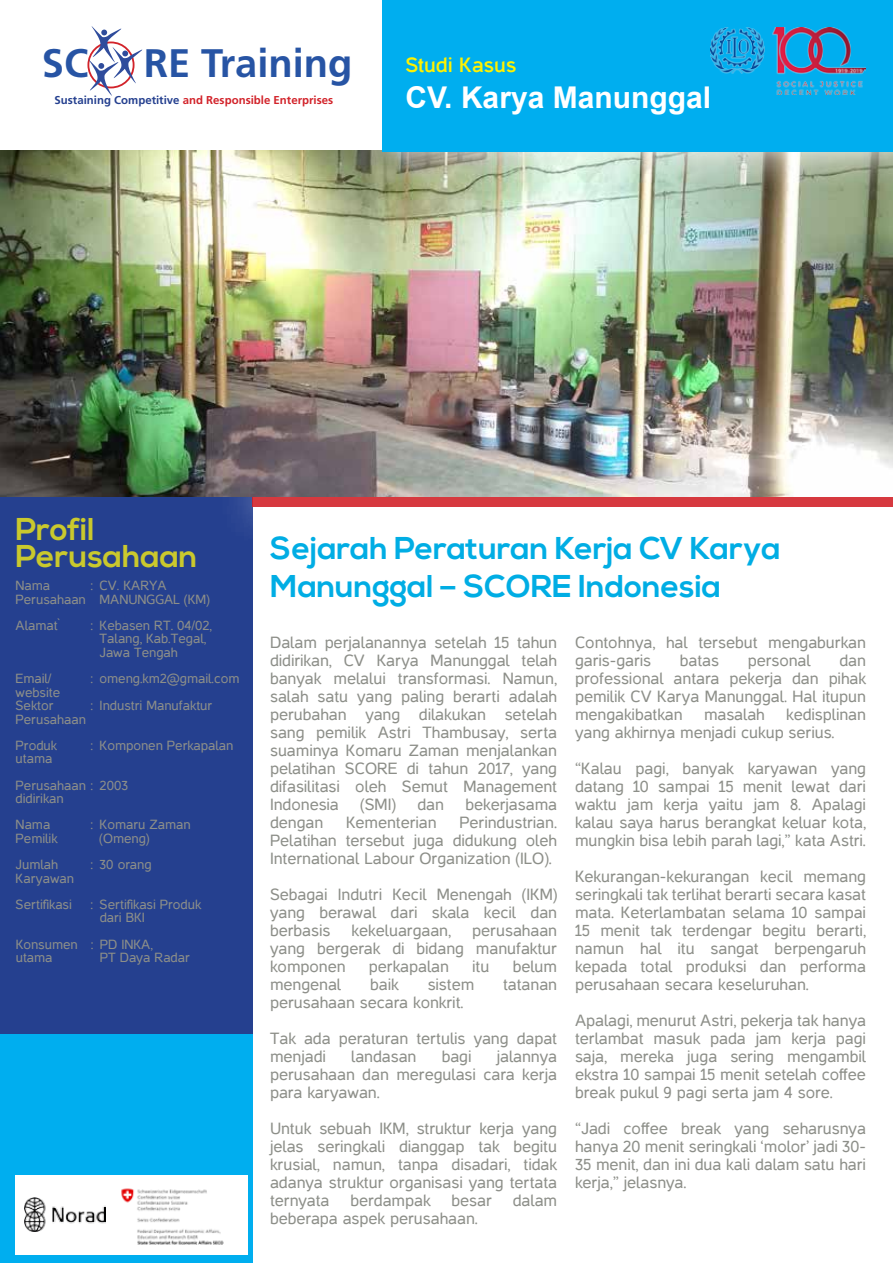
<style>
.page{position:relative;width:893px;height:1263px;background:#fff}
.page>*{position:absolute;margin:0;border:0;box-sizing:border-box;transform-origin:0 0}
.t1{font:700 39.75px "Frutiger";color:#2754a4}
.t2{font:700 31.5px/37.8px "Nexa";color:#00ade4}
.t3{font:700 31.5px/27px "Nexa";color:#cac92d}
.t4{font:700 30px "Arial";color:#fff}
.t5{font:700 21px "Casper";color:#fff200}
.t6{font:16.5px/18px "Casper";color:#8d8f89;text-align:justify}
.t7{font:13.5px/13.5px "Casper";color:#8d8f89}
.t8{font:700 11.4px "Frutiger";color:#d2232a}
.s1{color:#25408f}
</style>
<div class="page">
<div style="left:0;top:681px;width:252px;height:582px;background:#00aeef"></div>
<div style="left:0;top:496px;width:252px;height:538px;background:#25408f"></div>
<div style="left:215px;top:456px;width:678px;height:91px;background:#fff"></div>
<div style="left:252px;top:496px;width:641px;height:11px;background:#d6393f"></div>
<img style="left:0;top:151px;width:893px;height:345px">
<div style="left:16px;top:1175px;width:232px;height:79px;background:#fff"></div>
<img style="left:121px;top:1188px;width:103px;height:56px">
<img style="left:24px;top:1197px;width:82px;height:35px">
<svg style="left:343px;top:0;width:550px;height:192px"></svg>
<div style="left:383px;top:0;width:510px;height:152px;background:#00aeef"></div>
<svg style="left:89px;top:26px;width:54px;height:70px"></svg>
<img style="left:710px;top:27px;width:156px;height:67px">
<h1 class="t1" style="left:42px;top:40px;width:48px">SC</h1>
<h1 class="t1" style="left:144px;top:40px;width:210px">RE Training</h1>
<p class="t8" style="left:55px;top:94px;width:280px"><span class="s1">Sustaining Competitive</span> and Responsible Enterprises</p>
<p class="t5" style="left:405px;top:53px;width:112px">Studi Kasus</p>
<h3 class="t4" style="left:405px;top:76px;width:307px">CV. Karya Manunggal</h3>
<h2 class="t3" style="left:16px;top:517px;width:183px">Profil<br>Perusahaan</h2>
<p class="t7" style="left:16px;top:579px;width:196px;text-indent:75px">: CV. KARYA<br>Perusahaan MANUNGGAL (KM)</p>
<p class="t7" style="left:16px;top:618px;width:46px">Alamat`</p>
<p class="t7" style="left:100px;top:618px;width:114px;text-indent:-9px">: Kebasen RT. 04/02,<br>Talang, Kab.Tegal,<br>Jawa Tengah</p>
<p class="t7" style="left:16px;top:672px;width:38px">Email/</p>
<p class="t7" style="left:91px;top:672px;width:150px">: omeng.km2@gmail.com</p>
<p class="t7" style="left:16px;top:685px;width:46px">website<br>Sektor</p>
<p class="t7" style="left:16px;top:579px;width:36px">Nama</p>
<p class="t7" style="left:91px;top:699px;width:123px">: Industri Manufaktur</p>
<p class="t7" style="left:16px;top:706px;width:72px;line-height:26.2px">Perusahaan<br>Produk</p>
<p class="t7" style="left:91px;top:738px;width:144px">: Komponen Perkapalan</p>
<p class="t7" style="left:16px;top:745px;width:114px;line-height:26.2px">utama<br>Perusahaan : 2003</p>
<p class="t7" style="left:16px;top:785px;width:50px;line-height:26.2px">didirikan<br>Nama</p>
<p class="t7" style="left:91px;top:818px;width:101px">: Komaru Zaman</p>
<p class="t7" style="left:16px;top:831px;width:43px">Pemilik</p>
<p class="t7" style="left:100px;top:831px;width:51px">(Omeng)</p>
<p class="t7" style="left:16px;top:858px;width:44px">Jumlah</p>
<p class="t7" style="left:91px;top:858px;width:62px">: 30 orang</p>
<p class="t7" style="left:16px;top:865px;width:60px;line-height:26.2px">Karyawan<br>Sertifikasi</p>
<p class="t7" style="left:100px;top:897px;width:103px;text-indent:-9px">: Sertifikasi Produk dari BKI</p>
<p class="t7" style="left:16px;top:937px;width:139px">Konsumen : PD INKA, utama</p>
<p class="t7" style="left:100px;top:951px;width:92px">PT Daya Radar</p>
<h2 class="t2" style="left:270px;top:530px;width:512px">Sejarah Peraturan Kerja CV Karya<br>Manunggal – SCORE Indonesia</h2>
<p class="t6" style="left:270px;top:633px;width:288px">Dalam perjalanannya setelah 15 tahun didirikan, CV Karya Manunggal telah banyak melalui transformasi. Namun, salah satu yang paling berarti adalah perubahan yang dilakukan setelah sang pemilik Astri Thambusay, serta suaminya Komaru Zaman menjalankan pelatihan SCORE di tahun 2017, yang difasilitasi oleh Semut Management Indonesia</p>
<p class="t6" style="left:575px;top:633px;width:292px">Contohnya, hal tersebut mengaburkan garis-garis</p>
<p class="t6" style="left:575px;top:651px;width:292px;text-indent:264px">dan professional antara pekerja dan pihak pemilik CV Karya Manunggal. Hal itupun mengakibatkan</p>
<p class="t6" style="left:680px;top:651px;width:41px">batas</p>
<p class="t6" style="left:748px;top:651px;width:65px">personal</p>
<p class="t6" style="left:575px;top:705px;width:292px;text-indent:211px">kedisplinan yang akhirnya menjadi cukup serius.</p>
<p class="t6" style="left:575px;top:759px;width:292px">“Kalau pagi, banyak karyawan yang datang 10 sampai 15 menit lewat dari waktu jam kerja yaitu jam 8. Apalagi kalau saya harus berangkat keluar kota, mungkin bisa lebih parah lagi,” kata Astri.</p>
<p class="t6" style="left:575px;top:867px;width:292px">Kekurangan-kekurangan kecil memang seringkali tak terlihat berarti secara kasat mata. Keterlambatan selama 10 sampai 15 menit tak terdengar begitu berarti, namun hal itu sangat berpengaruh kepada total produksi dan performa perusahaan secara keseluruhan.</p>
<p class="t6" style="left:575px;top:1011px;width:292px">Apalagi, menurut Astri, pekerja tak hanya terlambat masuk pada jam kerja pagi saja, mereka juga sering mengambil ekstra 10 sampai 15 menit setelah coffee break pukul 9 pagi serta jam 4 sore.</p>
<p class="t6" style="left:575px;top:1119px;width:292px">“Jadi coffee break yang seharusnya hanya 20 menit seringkali ‘molor’ jadi 30- 35 menit, dan ini dua kali dalam satu hari kerja,” jelasnya.</p>
<p class="t6" style="left:704px;top:705px;width:62px">masalah</p>
<p class="t6" style="left:360px;top:795px;width:37px">(SMI)</p>
<p class="t6" style="left:417px;top:795px;width:28px">dan</p>
<p class="t6" style="left:465px;top:795px;width:93px">bekerjasama</p>
<p class="t6" style="left:270px;top:813px;width:288px;text-indent:189px">Perindustrian.<br>Pelatihan tersebut juga didukung oleh International Labour Organization (ILO).</p>
<p class="t6" style="left:270px;top:885px;width:288px">Sebagai Indutri Kecil Menengah (IKM) yang berawal dari skala kecil dan berbasis</p>
<p class="t6" style="left:270px;top:813px;width:55px">dengan</p>
<p class="t6" style="left:346px;top:813px;width:92px">Kementerian</p>
<p class="t6" style="left:270px;top:921px;width:288px;text-indent:202px">perusahaan yang bergerak di bidang manufaktur komponen</p>
<p class="t6" style="left:352px;top:921px;width:101px">kekeluargaan,</p>
<p class="t6" style="left:369px;top:957px;width:82px">perkapalan</p>
<p class="t6" style="left:472px;top:957px;width:19px">itu</p>
<p class="t6" style="left:513px;top:957px;width:46px">belum</p>
<p class="t6" style="left:270px;top:975px;width:73px">mengenal</p>
<p class="t6" style="left:370px;top:975px;width:30px">baik</p>
<p class="t6" style="left:428px;top:975px;width:48px">sistem</p>
<p class="t6" style="left:503px;top:975px;width:55px">tatanan</p>
<p class="t6" style="left:270px;top:984px;width:288px;line-height:36px">perusahaan secara konkrit.<br>Tak ada peraturan tertulis yang dapat</p>
<p class="t6" style="left:270px;top:1047px;width:57px">menjadi</p>
<p class="t6" style="left:351px;top:1047px;width:67px">landasan</p>
<p class="t6" style="left:442px;top:1047px;width:31px">bagi</p>
<p class="t6" style="left:270px;top:1047px;width:288px;text-indent:227px">jalannya perusahaan dan meregulasi cara kerja para karyawan.</p>
<p class="t6" style="left:270px;top:1119px;width:288px">Untuk sebuah IKM, struktur kerja yang jelas seringkali dianggap tak begitu krusial, namun, tanpa disadari, tidak adanya struktur organisasi yang tertata ternyata</p>
<p class="t6" style="left:350px;top:1191px;width:82px">berdampak</p>
<p class="t6" style="left:451px;top:1191px;width:42px">besar</p>
<p class="t6" style="left:513px;top:1191px;width:46px">dalam</p>
<p class="t6" style="left:270px;top:1209px;width:209px">beberapa aspek perusahaan.</p>
</div>
